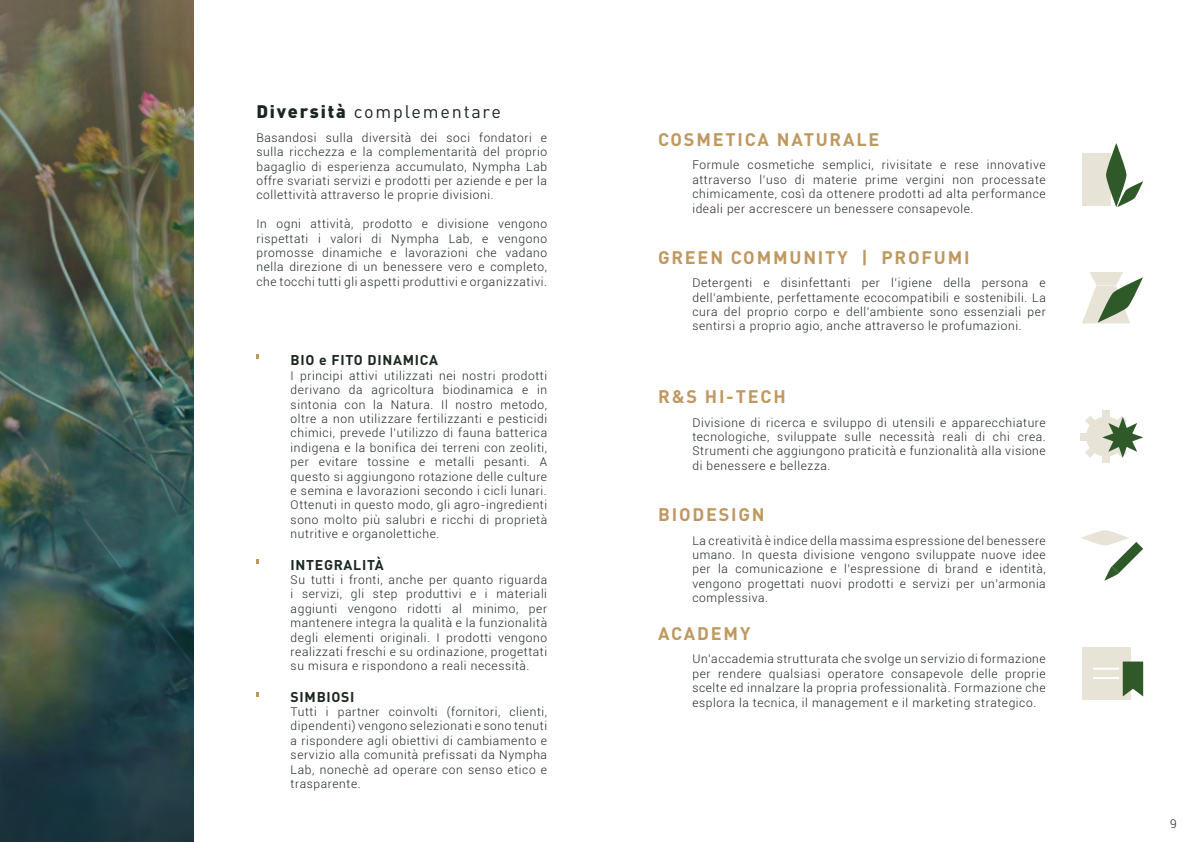
<style>
.page{position:relative;width:1191px;height:842px;background:#fff}
.page>*{position:absolute;margin:0;border:0;box-sizing:border-box;transform-origin:0 0}
.t1{font:700 18px "DIN Pro";letter-spacing:.1em;color:#bf9860}
.t2{font:18px "DIN Pro";letter-spacing:.1em;color:#1a271e}
.t3{font:700 14px "DIN Pro";letter-spacing:.05em;color:#1a271e}
.t4{font:300 12px/14.4px "Roboto";letter-spacing:.05em;color:#1a271e;text-align:justify}
.s1{font-weight:900}
</style>
<div class="page">
<svg style="left:256px;top:355px;width:3px;height:4px"></svg>
<svg style="left:256px;top:560px;width:3px;height:4px"></svg>
<svg style="left:256px;top:692px;width:3px;height:4px"></svg>
<img style="left:0;top:0;width:194px;height:842px">
<svg style="left:1080px;top:530px;width:49px;height:16px"></svg>
<div style="left:1081px;top:153px;width:29px;height:52px;background:#e7e3d7"></div>
<div style="left:1081px;top:647px;width:49px;height:53px;background:#e7e3d7"></div>
<svg style="left:1106px;top:143px;width:20px;height:64px"></svg>
<svg style="left:1117px;top:181px;width:26px;height:26px"></svg>
<svg style="left:1104px;top:542px;width:39px;height:39px"></svg>
<svg style="left:1122px;top:661px;width:21px;height:35px"></svg>
<hr style="left:1093px;top:668px;width:26px;height:2px;background:#fff">
<hr style="left:1093px;top:677px;width:26px;height:2px;background:#fff">
<div style="left:1087px;top:418px;width:37px;height:37px;background:#e7e3d7;border-radius:50%"></div>
<div style="left:1086px;top:417px;width:40px;height:40px;border:3px solid #e7e3d7;border-radius:50%"></div>
<div style="left:1102px;top:410px;width:7px;height:8px;background:#e7e3d7"></div>
<div style="left:1102px;top:455px;width:7px;height:8px;background:#e7e3d7"></div>
<svg style="left:1085px;top:416px;width:10px;height:10px"></svg>
<div style="left:1080px;top:433px;width:7px;height:7px;background:#e7e3d7"></div>
<svg style="left:1085px;top:447px;width:10px;height:11px"></svg>
<svg style="left:1102px;top:431px;width:41px;height:13px"></svg>
<svg style="left:1108px;top:416px;width:29px;height:42px"></svg>
<svg style="left:1082px;top:272px;width:61px;height:51px"></svg>
<h1 class="t2" style="left:256px;top:100px;width:246px"><span class="s1">Diversità</span> complementare</h1>
<p class="t4" style="left:256px;top:130px;width:292px">Basandosi sulla diversità dei soci fondatori e sulla ricchezza e la complementarità del proprio bagaglio di esperienza accumulato, Nympha Lab offre svariati servizi e prodotti per aziende e per la collettività attraverso le proprie divisioni.</p>
<p class="t4" style="left:256px;top:216px;width:292px">In ogni attività, prodotto e divisione vengono rispettati i valori di Nympha Lab, e vengono promosse dinamiche e lavorazioni che vadano nella direzione di un benessere vero e completo, che tocchi tutti gli aspetti produttivi e organizzativi.</p>
<p class="t3" style="left:291px;top:351px;width:149px">BIO e FITO DINAMICA</p>
<p class="t4" style="left:291px;top:368px;width:258px">I principi attivi utilizzati nei nostri prodotti derivano da agricoltura biodinamica e in sintonia con la Natura. Il nostro metodo, oltre a non utilizzare fertilizzanti e pesticidi chimici, prevede l’utilizzo di fauna batterica indigena e la bonifica dei terreni con zeoliti, per evitare tossine e metalli pesanti. A questo si aggiungono rotazione delle culture e semina e lavorazioni secondo i cicli lunari.<br>Ottenuti in questo modo, gli agro-ingredienti sono molto più salubri e ricchi di proprietà nutritive e organolettiche.</p>
<p class="t3" style="left:291px;top:555px;width:95px">INTEGRALITÀ</p>
<p class="t4" style="left:291px;top:572px;width:258px">Su tutti i fronti, anche per quanto riguarda i servizi, gli step produttivi e i materiali aggiunti vengono ridotti al minimo, per mantenere integra la qualità e la funzionalità degli elementi originali. I prodotti vengono realizzati freschi e su ordinazione, progettati su misura e rispondono a reali necessità.</p>
<p class="t3" style="left:291px;top:687px;width:65px">SIMBIOSI</p>
<p class="t4" style="left:291px;top:704px;width:258px">Tutti i partner coinvolti (fornitori, clienti, dipendenti) vengono selezionati e sono tenuti a rispondere agli obiettivi di cambiamento e servizio alla comunità prefissati da Nympha Lab, nonechè ad operare con senso etico e trasparente.</p>
<h1 class="t1" style="left:658px;top:127px;width:223px">COSMETICA NATURALE</h1>
<p class="t4" style="left:692px;top:157px;width:355px">Formule cosmetiche semplici, rivisitate e rese innovative attraverso l’uso di materie prime vergini non processate chimicamente, così da ottenere prodotti ad alta performance ideali per accrescere un benessere consapevole.</p>
<h1 class="t1" style="left:658px;top:245px;width:313px">GREEN COMMUNITY | PROFUMI</h1>
<p class="t4" style="left:692px;top:275px;width:355px">Detergenti e disinfettanti per l’igiene della persona e dell’ambiente, perfettamente ecocompatibili e sostenibili. La cura del proprio corpo e dell’ambiente sono essenziali per sentirsi a proprio agio, anche attraverso le profumazioni.</p>
<h1 class="t1" style="left:658px;top:385px;width:129px">R&amp;S HI-TECH</h1>
<p class="t4" style="left:692px;top:415px;width:355px">Divisione di ricerca e sviluppo di utensili e apparecchiature tecnologiche, sviluppate sulle necessità reali di chi crea.<br>Strumenti che aggiungono praticità e funzionalità alla visione di benessere e bellezza.</p>
<h1 class="t1" style="left:658px;top:503px;width:108px">BIODESIGN</h1>
<p class="t4" style="left:692px;top:533px;width:355px">La creatività è indice della massima espressione del benessere umano. In questa divisione vengono sviluppate nuove idee per la comunicazione e l’espressione di brand e identità, vengono progettati nuovi prodotti e servizi per un’armonia complessiva.</p>
<h1 class="t1" style="left:658px;top:622px;width:94px">ACADEMY</h1>
<p class="t4" style="left:692px;top:652px;width:355px">Un’accademia strutturata che svolge un servizio di formazione per rendere qualsiasi operatore consapevole delle proprie scelte ed innalzare la propria professionalità. Formazione che esplora la tecnica, il management e il marketing strategico.</p>
<p class="t4" style="left:1170px;top:816px;width:8px">9</p>
</div>
